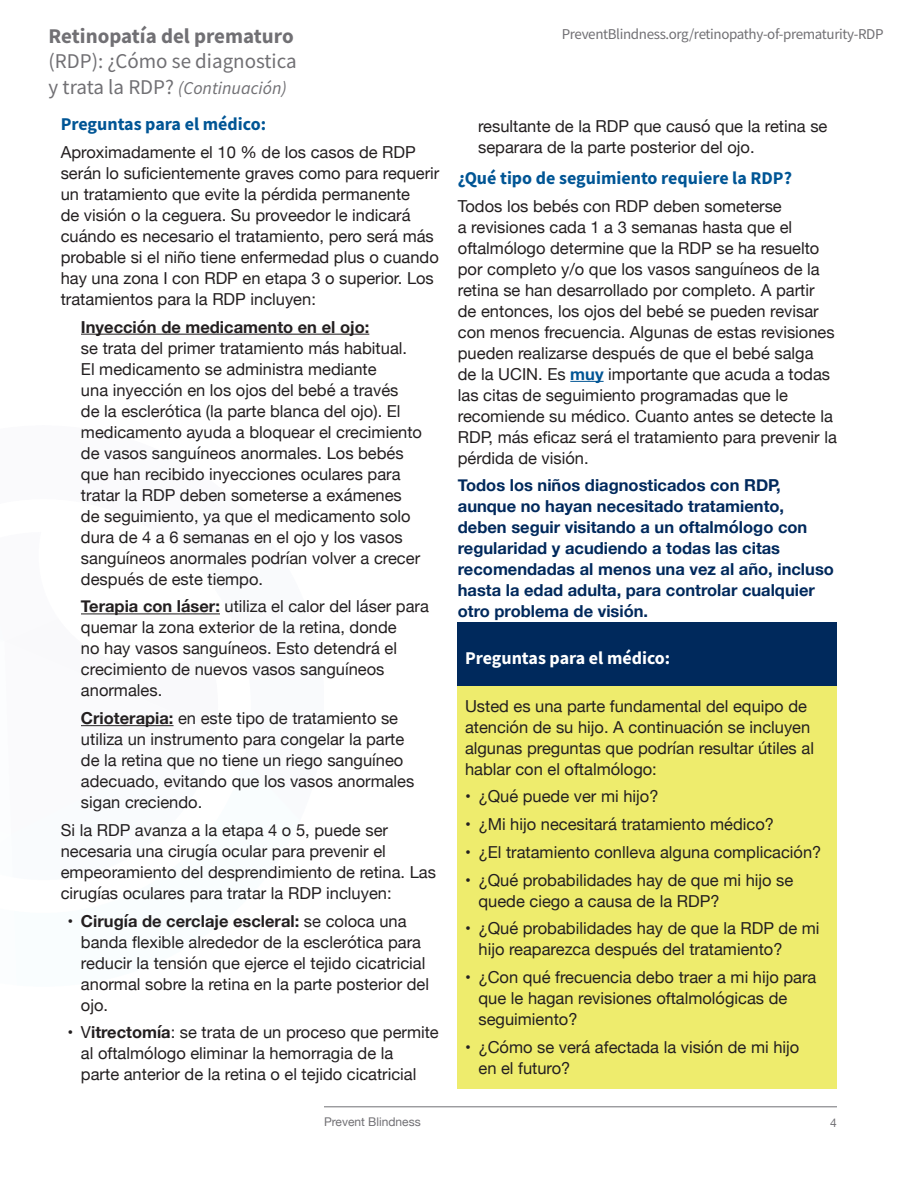
<style>
.page{position:relative;width:918px;height:1188px;background:#fff}
.page>*{position:absolute;margin:0;border:0;box-sizing:border-box;transform-origin:0 0}
.t1{font:21px "Source Sans Pro";color:#717074}
.t2{font:700 21px "Source Sans Pro";color:#717074}
.t3{font:700 18px "Source Sans Pro";color:#005595}
.t4{font:italic 18px "Source Sans Pro";color:#717074}
.t5{font:700 18px "Source Sans Pro";color:#fff}
.t6{font:16.5px/21px "Helvetica Neue";color:#231f20}
.t7{font:700 16.5px/21px "Helvetica Neue";color:#00295c}
.t8{font:15px "Source Sans Pro";letter-spacing:-.025em;color:#717074}
.t9{font:12px "Helvetica Neue";color:#717074}
.s1{font-style:normal;font-size:21px}
.s2{font-weight:700}
.s3{font-weight:700;color:#005595}
</style>
<div class="page">
<hr style="left:324px;top:1107px;width:513px;height:1px;background:#717074">
<div style="left:458px;top:680px;width:379px;height:409px;background:#eeec6d"></div>
<div style="left:458px;top:622px;width:379px;height:64px;background:#00295c"></div>
<hr style="left:81px;top:334px;width:288px;height:1px;background:#231f20">
<hr style="left:81px;top:614px;width:139px;height:1px;background:#231f20">
<hr style="left:81px;top:725px;width:93px;height:1px;background:#231f20">
<hr style="left:570px;top:381px;width:34px;height:1px;background:#005595">
<p class="t2" style="left:49px;top:22px;width:247px">Retinopatía del prematuro</p>
<p class="t1" style="left:49px;top:48px;width:250px">(RDP): ¿Cómo se diagnostica</p>
<p class="t4" style="left:49px;top:76px;width:240px"><span class="s1">y trata la RDP?</span> (Continuación)</p>
<p class="t3" style="left:61px;top:112px;width:207px">Preguntas para el médico:</p>
<p class="t6" style="left:61px;top:142px;width:380px">Aproximadamente el 10 % de los casos de RDP serán lo suficientemente graves como para requerir un tratamiento que evite la pérdida permanente<br>de visión o la ceguera. Su proveedor le indicará cuándo es necesario el tratamiento, pero será más probable si el niño tiene enfermedad plus o cuando hay una zona I con RDP en etapa 3 o superior. Los tratamientos para la RDP incluyen:</p>
<p class="t6" style="left:81px;top:317px;width:343px"><span class="s2">Inyección de medicamento en el ojo:<br></span>se trata del primer tratamiento más habitual.<br>El medicamento se administra mediante<br>una inyección en los ojos del bebé a través<br>de la esclerótica (la parte blanca del ojo). El medicamento ayuda a bloquear el crecimiento de vasos sanguíneos anormales. Los bebés que han recibido inyecciones oculares para tratar la RDP deben someterse a exámenes de seguimiento, ya que el medicamento solo dura de 4 a 6 semanas en el ojo y los vasos sanguíneos anormales podrían volver a crecer después de este tiempo.</p>
<p class="t6" style="left:81px;top:597px;width:349px"><span class="s2">Terapia con láser:</span> utiliza el calor del láser para quemar la zona exterior de la retina, donde<br>no hay vasos sanguíneos. Esto detendrá el crecimiento de nuevos vasos sanguíneos anormales.</p>
<p class="t6" style="left:81px;top:709px;width:335px"><span class="s2">Crioterapia:</span> en este tipo de tratamiento se utiliza un instrumento para congelar la parte de la retina que no tiene un riego sanguíneo adecuado, evitando que los vasos anormales sigan creciendo.</p>
<p class="t6" style="left:61px;top:820px;width:377px">Si la RDP avanza a la etapa 4 o 5, puede ser necesaria una cirugía ocular para prevenir el empeoramiento del desprendimiento de retina. Las cirugías oculares para tratar la RDP incluyen:</p>
<p class="t6" style="left:81px;top:911px;width:350px;text-indent:-14px">• <span class="s2">Cirugía de cerclaje escleral:</span> se coloca una banda flexible alrededor de la esclerótica para reducir la tensión que ejerce el tejido cicatricial anormal sobre la retina en la parte posterior del ojo.</p>
<p class="t6" style="left:81px;top:1023px;width:359px;text-indent:-14px">• V<span class="s2">itrectomía</span>: se trata de un proceso que permite al oftalmólogo eliminar la hemorragia de la<br>parte anterior de la retina o el tejido cicatricial</p>
<p class="t8" style="left:562px;top:24px;width:323px">PreventBlindness.org/retinopathy-of-prematurity-RDP</p>
<p class="t6" style="left:478px;top:117px;width:351px">resultante de la RDP que causó que la retina se separara de la parte posterior del ojo.</p>
<p class="t3" style="left:458px;top:166px;width:336px">¿Qué tipo de seguimiento requiere la RDP?</p>
<p class="t6" style="left:458px;top:196px;width:381px">Todos los bebés con RDP deben someterse<br>a revisiones cada 1 a 3 semanas hasta que el oftalmólogo determine que la RDP se ha resuelto por completo y/o que los vasos sanguíneos de la retina se han desarrollado por completo. A partir de entonces, los ojos del bebé se pueden revisar con menos frecuencia. Algunas de estas revisiones pueden realizarse después de que el bebé salga<br>de la UCIN. Es <span class="s3">muy</span> importante que acuda a todas las citas de seguimiento programadas que le recomiende su médico. Cuanto antes se detecte la RDP, más eficaz será el tratamiento para prevenir la pérdida de visión.</p>
<p class="t7" style="left:458px;top:476px;width:378px">Todos los niños diagnosticados con RDP, aunque no hayan necesitado tratamiento, deben seguir visitando a un oftalmólogo con regularidad y acudiendo a todas las citas recomendadas al menos una vez al año, incluso hasta la edad adulta, para controlar cualquier otro problema de visión.</p>
<p class="t5" style="left:465px;top:646px;width:207px">Preguntas para el médico:</p>
<p class="t6" style="left:465px;top:696px;width:351px">Usted es una parte fundamental del equipo de atención de su hijo. A continuación se incluyen algunas preguntas que podrían resultar útiles al hablar con el oftalmólogo:</p>
<p class="t6" style="left:465px;top:787px;width:195px">• ¿Qué puede ver mi hijo?</p>
<p class="t6" style="left:465px;top:815px;width:311px">• ¿Mi hijo necesitará tratamiento médico?</p>
<p class="t6" style="left:465px;top:842px;width:358px">• ¿El tratamiento conlleva alguna complicación?</p>
<p class="t6" style="left:478px;top:870px;width:316px;text-indent:-14px">• ¿Qué probabilidades hay de que mi hijo se quede ciego a causa de la RDP?</p>
<p class="t6" style="left:478px;top:919px;width:343px;text-indent:-14px">• ¿Qué probabilidades hay de que la RDP de mi hijo reaparezca después del tratamiento?</p>
<p class="t6" style="left:478px;top:968px;width:340px;text-indent:-14px">• ¿Con qué frecuencia debo traer a mi hijo para que le hagan revisiones oftalmológicas de seguimiento?</p>
<p class="t6" style="left:478px;top:1037px;width:322px;text-indent:-14px">• ¿Cómo se verá afectada la visión de mi hijo en el futuro?</p>
<p class="t9" style="left:324px;top:1113px;width:98px">Prevent Blindness</p>
<p class="t9" style="left:830px;top:1114px;width:8px">4</p>
</div>
